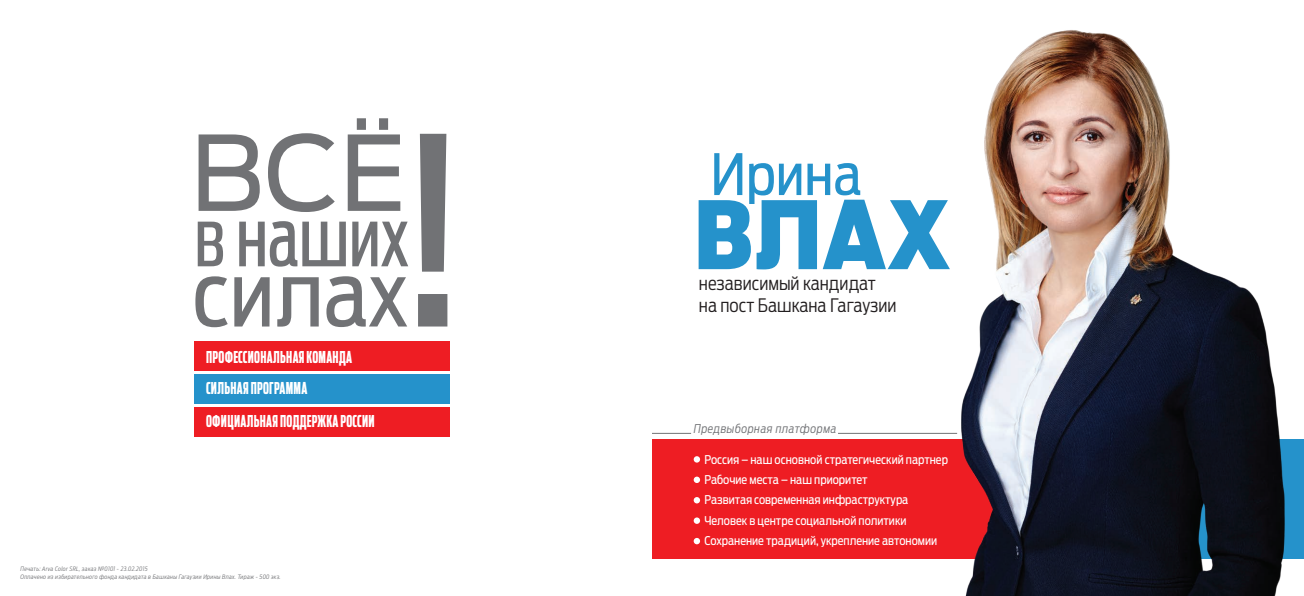
<style>
.page{position:relative;width:1304px;height:596px;background:#fff}
.page>*{position:absolute;margin:0;border:0;box-sizing:border-box;transform-origin:0 0}
.t1{font:259.8px "Ford Antenna Cond";color:#717275}
.t2{font:103px "Ford Antenna";color:#717275}
.t3{font:900 93px "Ford Antenna Cond";color:#2592cb}
.t4{font:88.7px "Ford Antenna Cond";color:#717275}
.t5{font:80.4px "Ford Antenna Extra Cond";color:#717275}
.t6{font:56.5px "Ford Antenna Cond";color:#2592cb}
.t7{font:300 18.4px/22.1px "Ford Antenna Cond";color:#231f20}
.t8{font:700 16.2px/31.1px "Ford Antenna Comp";letter-spacing:.02em;color:#fff}
.t9{font:12px/20.4px "Ford Antenna Cond";color:#fff}
.t10{font:italic 300 12px "Ford Antenna Cond";letter-spacing:.04em;color:#717275}
.t11{font:italic 300 6px/7.7px "Ford Antenna Cond";letter-spacing:.04em;color:#717275}
</style>
<div class="page">
<div style="left:194px;top:341px;width:255px;height:29px;background:#ee1d23"></div>
<div style="left:194px;top:374px;width:255px;height:29px;background:#2592cb"></div>
<div style="left:194px;top:406px;width:255px;height:30px;background:#ee1d23"></div>
<div style="left:652px;top:439px;width:411px;height:120px;background:#ee1d23"></div>
<svg style="left:694px;top:456px;width:6px;height:6px"></svg>
<svg style="left:694px;top:476px;width:6px;height:6px"></svg>
<svg style="left:694px;top:496px;width:6px;height:7px"></svg>
<svg style="left:694px;top:517px;width:6px;height:6px"></svg>
<div style="left:694px;top:537px;width:6px;height:7px;background:#fff;border-radius:50%"></div>
<img style="left:895px;top:30px;width:409px;height:565px">
<hr style="left:652px;top:433px;width:39px;height:1px;background:#717275">
<hr style="left:838px;top:433px;width:119px;height:1px;background:#717275">
<p class="t2" style="left:190px;top:85px;width:218px">ВСЁ</p>
<p class="t5" style="left:194px;top:169px;width:216px">в наших</p>
<p class="t4" style="left:192px;top:218px;width:217px">силах</p>
<p class="t8" style="left:206px;top:339px;width:148px">ПРОФЕССИОНАЛЬНАЯ КОМАНДА<br>СИЛЬНАЯ ПРОГРАММА</p>
<p class="t8" style="left:206px;top:403px;width:170px">ОФИЦИАЛЬНАЯ ПОДДЕРЖКА РОССИИ</p>
<p class="t1" style="left:393px;top:9px;width:81px">!</p>
<p class="t11" style="left:21px;top:564px;width:262px">Печать: Arva Color SRL, заказ №0101 - 23.02.2015<br>Оплачено из избирательного фонда кандидата в Башканы Гагаузии Ирины Влах. Тираж - 500 экз.</p>
<p class="t6" style="left:711px;top:126px;width:153px">Ирина</p>
<p class="t3" style="left:694px;top:148px;width:259px">ВЛАХ</p>
<p class="t7" style="left:699px;top:270px;width:199px">независимый кандидат на пост Башкана Гагаузии</p>
<p class="t10" style="left:694px;top:418px;width:144px">Предвыборная платформа</p>
<p class="t9" style="left:704px;top:447px;width:245px">Россия – наш основной стратегический партнер Рабочие места – наш приоритет<br>Pазвитая современная инфраструктура Человек в центре социальной политики Сохранение традиций, укрепление автономии</p>
</div>
